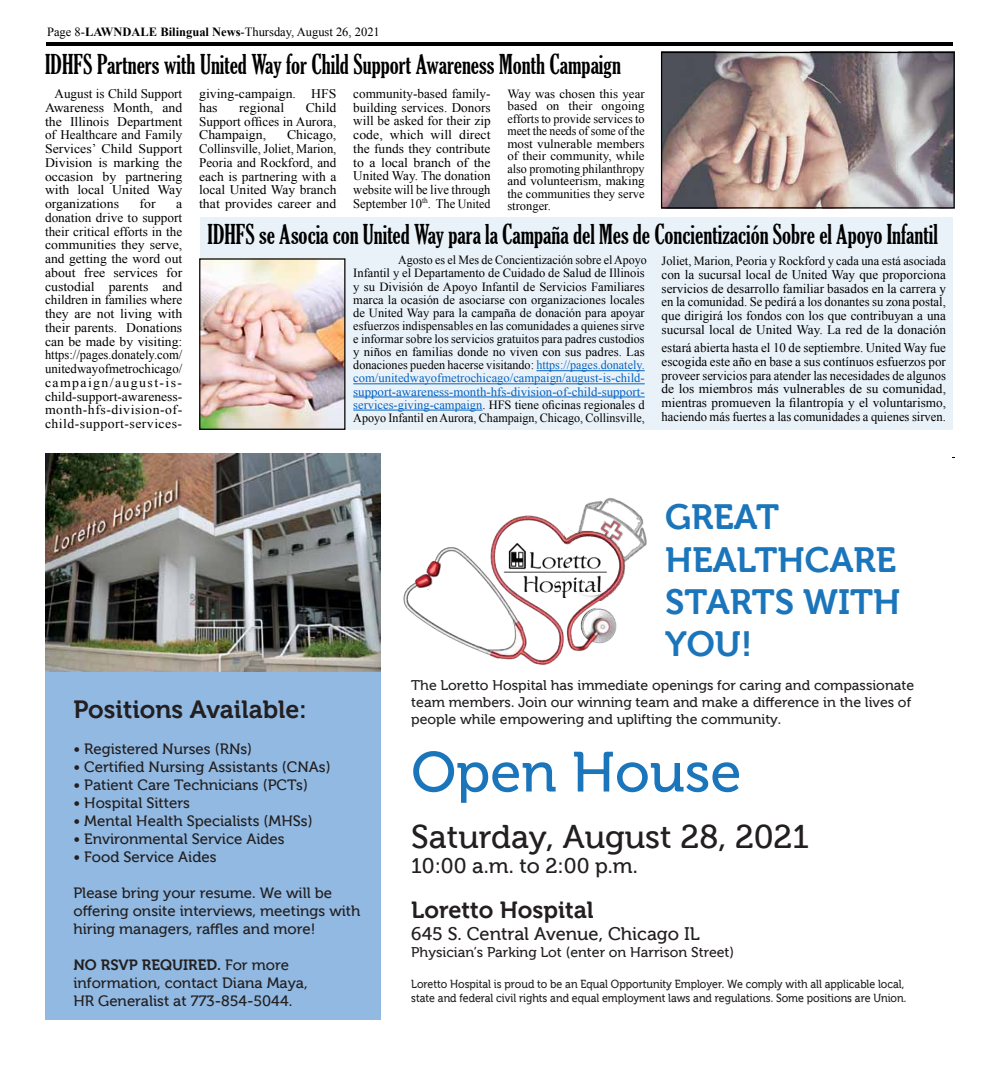
<style>
.page{position:relative;width:998px;height:1065px;background:#fff}
.page>*{position:absolute;margin:0;border:0;box-sizing:border-box;transform-origin:0 0}
.t1{font:56.38px "Museo 500";color:#1b75bb}
.t2{font:35.25px/42.2px "Museo 700";color:#1b75bb}
.t3{font:32.88px "Museo 500";color:#231f20}
.t4{font:extra-condensed 26.25px "Gloucester";color:#000}
.t5{font:25px "Museo 700";color:#231f20}
.t6{font:23.5px "Museo 700";color:#231f20}
.t7{font:21.12px "Museo 500";color:#231f20}
.t8{font:18.25px "Museo 500";color:#231f20}
.t9{font:15px/18px "Museo 500";color:#231f20}
.t10{font:15px "Museo 700";color:#231f20}
.t11{font:14.12px/16.9px "Museo 500";color:#231f20}
.t12{font:13.12px/13.8px "Times New Roman";color:#000;text-align:justify}
.t13{font:13.12px/13.8px "Times New Roman";color:#000;text-align:justify;scale:1.05 1}
.t14{font:12.5px/13.1px "Times New Roman";color:#000;scale:.96 1}
.t15{font:12.5px/12.5px "Times New Roman";color:#000;text-align:justify}
.t16{font:11.75px/14.1px "Museo 500";color:#231f20;scale:.9 1}
.s1{font-weight:700}
.s2{font-size:12.5px}
.s3{color:#0563c1}
.s4{font-family:"Museo 500"}
</style>
<div class="page">
<hr style="left:46px;top:42px;width:906px;height:4px;background:#000">
<div style="left:45px;top:646px;width:335px;height:374px;background:#91b9e2"></div>
<img style="left:585px;top:498px;width:62px;height:57px">
<img style="left:403px;top:506px;width:231px;height:159px">
<img style="left:45px;top:453px;width:335px;height:218px">
<div style="left:200px;top:217px;width:752px;height:213px;background:#eaf2f9"></div>
<hr style="left:536px;top:370px;width:108px;height:1px;background:#0563c1">
<hr style="left:353px;top:384px;width:291px;height:1px;background:#0563c1">
<hr style="left:353px;top:397px;width:291px;height:1px;background:#0563c1">
<hr style="left:353px;top:410px;width:129px;height:1px;background:#0563c1">
<img style="left:661px;top:51px;width:293px;height:155px">
<div style="left:661px;top:52px;width:293px;height:156px;border:1px solid #000"></div>
<img style="left:201px;top:260px;width:142px;height:168px">
<div style="left:199px;top:258px;width:146px;height:172px;border:1px solid #000"></div>
<p class="t15" style="left:47px;top:25px;width:334px">Page 8-<span class="s1">LAWNDALE Bilingual News</span>-Thursday, August 26, 2021</p>
<h3 class="t4" style="left:45px;top:49px;width:577px">IDHFS Partners with United Way for Child Support Awareness Month Campaign</h3>
<p class="t12" style="left:45px;top:87px;width:139px;text-indent:10px">August is Child Support Awareness Month, and the Illinois Department of Healthcare and Family Services’ Child Support Division is marking the occasion by partnering with local United Way organizations</p>
<p class="t12" style="left:353px;top:86px;width:139px">community-based family&shy;building services. Donors will be asked for their zip code, which will direct the funds they contribute to a local branch of the United Way. The donation website will be live through September 10<sup>th</sup>. The <span class="s2">United</span></p>
<p class="t15" style="left:507px;top:87px;width:139px">Way was chosen this year based on their ongoing efforts to provide services to meet the needs of some of the most vulnerable members of their community, while also promoting philanthropy and volunteerism, making the communities they serve stronger.</p>
<h3 class="t4" style="left:208px;top:219px;width:731px">IDHFS se Asocia con United Way para la Campaña del Mes de Concientización Sobre el Apoyo Infantil</h3>
<p class="t14" style="left:353px;top:253px;width:307px;text-indent:45px">Agosto es el Mes de Concientización sobre el Apoyo Infantil y el Departamento de Cuidado de Salud de Illinois y su División de Apoyo Infantil de Servicios Familiares marca la ocasión de asociarse con organizaciones locales de United Way para la campaña de donación para apoyar esfuerzos indispensables en las comunidades a quienes sirve e informar sobre los servicios gratuitos para padres custodios y niños en familias donde no viven con sus padres. Las donaciones pueden hacerse visitando: <span class="s3">https://pages.donately. com/unitedwayofmetrochicago/campaign/august-is-child&shy;support-awareness-month-hfs-division-of-child-support&shy;services-giving-campaign</span>. HFS tiene oficinas regionales d Apoyo Infantil en Aurora, Champaign, Chicago, Collinsville,</p>
<p class="t15" style="left:661px;top:255px;width:286px">Joliet, Marion, Peoria y Rockford y cada una está asociada</p>
<p class="t13" style="left:199px;top:87px;width:132px">giving-campaign. HFS has</p>
<p class="t13" style="left:199px;top:100px;width:132px;text-indent:107px">Child Support offices in Aurora, Champaign,</p>
<p class="t13" style="left:239px;top:100px;width:45px">regional</p>
<p class="t13" style="left:199px;top:128px;width:132px;text-indent:88px">Chicago, Collinsville, Joliet, Marion, Peoria and Rockford, and each is partnering with a local United Way branch that provides career and</p>
<p class="t13" style="left:140px;top:197px;width:17px">for</p>
<p class="t13" style="left:45px;top:197px;width:132px;text-indent:131px">a donation drive to support their critical efforts in the communities they serve, and getting the word out about free services for custodial parents and children in families where they are not living with their parents. Donations can be made by visiting: https://pages.donately.com/ unitedwayofmetrochicago/ campaign/august-is&shy;child-support-awareness&shy;month-hfs-division-of&shy;child-support-services-</p>
<p class="t12" style="left:661px;top:267px;width:286px">con la sucursal local de United Way que proporciona servicios de desarrollo familiar basados en la carrera y en la comunidad. Se pedirá a los donantes su zona postal, que dirigirá los fondos con los que contribuyan a una sucursal local de United Way. La red de la donación</p>
<p class="t12" style="left:661px;top:341px;width:286px">estará abierta hasta el 10 de septiembre. United Way fue escogida este año en base a sus contínuos esfuerzos por proveer servicios para atender las necesidades de algunos de los miembros más vulnerables de su comunidad, mientras promueven la filantropía y el voluntarismo, haciendo más fuertes a las comunidades a quienes sirven.</p>
<h3 class="t5" style="left:73px;top:696px;width:235px">Positions Available:</h3>
<p class="t9" style="left:73px;top:740px;width:180px">• Registered Nurses (RNs)</p>
<p class="t9" style="left:73px;top:758px;width:259px">• Certified Nursing Assistants (CNAs)</p>
<p class="t9" style="left:73px;top:776px;width:236px">• Patient Care Technicians (PCTs)</p>
<p class="t9" style="left:73px;top:794px;width:118px">• Hospital Sitters</p>
<p class="t9" style="left:73px;top:812px;width:241px">• Mental Health Specialists (MHSs)</p>
<p class="t9" style="left:73px;top:830px;width:213px">• Environmental Service Aides</p>
<p class="t9" style="left:73px;top:848px;width:145px">• Food Service Aides</p>
<p class="t9" style="left:73px;top:884px;width:288px">Please bring your resume. We will be offering onsite interviews, meetings with hiring managers, raffles and more!</p>
<p class="t10" style="left:73px;top:957px;width:217px">NO RSVP REQUIRED. <span class="s4">For more</span></p>
<p class="t9" style="left:73px;top:974px;width:236px">information, contact Diana Maya,<br>HR Generalist at 773-854-5044.</p>
<h2 class="t2" style="left:665px;top:497px;width:237px">GREAT<br>HEALTHCARE<br>STARTS WITH<br>YOU!</h2>
<p class="t11" style="left:411px;top:677px;width:504px">The Loretto Hospital has immediate openings for caring and compassionate team members. Join our winning team and make a difference in the lives of people while empowering and uplifting the community.</p>
<h1 class="t1" style="left:411px;top:741px;width:332px">Open House</h1>
<h3 class="t3" style="left:411px;top:819px;width:399px">Saturday, August 28, 2021</h3>
<h3 class="t7" style="left:411px;top:854px;width:228px">10:00 a.m. to 2:00 p.m.</h3>
<h3 class="t6" style="left:411px;top:897px;width:184px">Loretto Hospital</h3>
<h3 class="t8" style="left:411px;top:924px;width:290px">645 S. Central Avenue, Chicago IL</h3>
<p class="t11" style="left:411px;top:944px;width:324px">Physician’s Parking Lot (enter on Harrison Street)</p>
<p class="t16" style="left:411px;top:977px;width:551px">Loretto Hospital is proud to be an Equal Opportunity Employer. We comply with all applicable local, state and federal civil rights and equal employment laws and regulations. Some positions are Union.</p>
</div>
